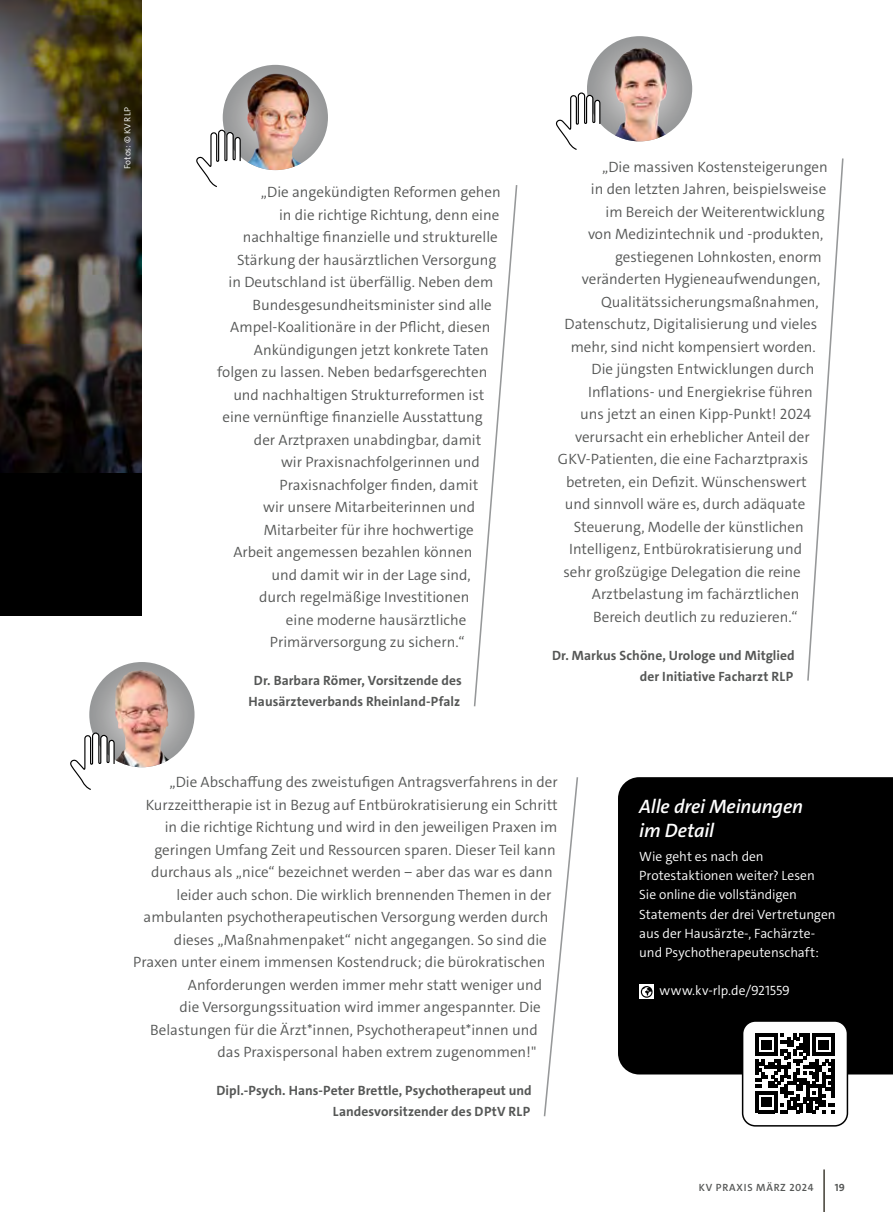
<style>
.page{position:relative;width:893px;height:1212px;background:#fff}
.page>*{position:absolute;margin:0;border:0;box-sizing:border-box;transform-origin:0 0}
.t1{font:italic 600 19.5px/24px "The Sans";letter-spacing:-.01em;color:#fff}
.t2{font:300 15px "The Sans";color:#555756}
.t3{font:700 13.5px/21px "The Sans";letter-spacing:.005em;color:#555756;text-align:right}
.t4{font:300 13.5px/19.2px "The Sans";letter-spacing:-.005em;color:#fff}
.t5{font:600 10.5px "The Sans";letter-spacing:.075em;color:#555756}
.t6{font:700 10.5px "The Sans";color:#555756}
.t7{font:300 9px "The Sans";color:#fff}
</style>
<div class="page">
<hr style="left:823px;top:1169px;width:2px;height:43px;background:#100d00">
<img style="left:0;top:0;width:142px;height:473px">
<svg style="left:89px;top:662px;width:106px;height:105px;background:#a2a3a3"></svg>
<img style="left:115px;top:670px;width:54px;height:97px">
<div style="left:587px;top:36px;width:105px;height:105px;background:#999a9b;border-radius:53px"></div>
<img style="left:600px;top:46px;width:88px;height:95px">
<div style="left:618px;top:777px;width:275px;height:297px;background:#000"></div>
<div style="left:639px;top:984px;width:15px;height:15px;background:#fff"></div>
<svg style="left:641px;top:986px;width:12px;height:12px"></svg>
<div style="left:743px;top:1021px;width:104px;height:105px;background:#fff;border-radius:13px"></div>
<svg style="left:755px;top:1034px;width:80px;height:79px"></svg>
<div style="left:742px;top:1020px;width:106px;height:106px;border:2px solid #000;border-radius:13px"></div>
<svg style="left:543px;top:777px;width:36px;height:340px"></svg>
<svg style="left:70px;top:732px;width:45px;height:58px"></svg>
<svg style="left:555px;top:92px;width:46px;height:58px"></svg>
<svg style="left:807px;top:158px;width:37px;height:523px"></svg>
<svg style="left:473px;top:185px;width:45px;height:522px"></svg>
<svg style="left:223px;top:65px;width:105px;height:105px;background:#9e9fa0"></svg>
<img style="left:247px;top:74px;width:62px;height:96px">
<svg style="left:196px;top:129px;width:45px;height:58px"></svg>
<div style="left:0;top:473px;width:142px;height:142px;background:#000"></div>
<p class="t7" style="left:122px;top:169px;width:63px;rotate:-90deg">Fotos: © KV RLP</p>
<p class="t2" style="left:261px;top:182px;width:241px">„Die angekündigten Reformen gehen</p>
<p class="t2" style="left:279px;top:205px;width:222px">in die richtige Richtung, denn eine</p>
<p class="t2" style="left:243px;top:227px;width:256px">nachhaltige finanzielle und strukturelle</p>
<p class="t2" style="left:237px;top:250px;width:261px">Stärkung der hausärztlichen Versorgung</p>
<p class="t2" style="left:229px;top:272px;width:266px">in Deutschland ist überfällig. Neben dem</p>
<p class="t2" style="left:252px;top:295px;width:241px">Bundesgesundheitsminister sind alle</p>
<p class="t2" style="left:230px;top:317px;width:261px">Ampel-Koalitionäre in der Pflicht, diesen</p>
<p class="t2" style="left:254px;top:340px;width:236px">Ankündigungen jetzt konkrete Taten</p>
<p class="t2" style="left:217px;top:362px;width:272px">folgen zu lassen. Neben bedarfsgerechten</p>
<p class="t2" style="left:233px;top:385px;width:252px">und nachhaltigen Strukturreformen ist</p>
<p class="t2" style="left:223px;top:407px;width:262px">eine vernünftige finanzielle Ausstattung</p>
<p class="t2" style="left:254px;top:430px;width:229px">der Arztpraxen unabdingbar, damit</p>
<p class="t2" style="left:281px;top:452px;width:200px">wir Praxisnachfolgerinnen und</p>
<p class="t2" style="left:280px;top:475px;width:200px">Praxisnachfolger finden, damit</p>
<p class="t2" style="left:263px;top:497px;width:214px">wir unsere Mitarbeiterinnen und</p>
<p class="t2" style="left:264px;top:520px;width:212px">Mitarbeiter für ihre hochwertige</p>
<p class="t2" style="left:233px;top:542px;width:240px">Arbeit angemessen bezahlen können</p>
<p class="t2" style="left:272px;top:565px;width:201px">und damit wir in der Lage sind,</p>
<p class="t2" style="left:259px;top:587px;width:212px">durch regelmäßige Investitionen</p>
<p class="t2" style="left:286px;top:610px;width:182px">eine moderne hausärztliche</p>
<p class="t2" style="left:270px;top:632px;width:197px">Primärversorgung zu sichern.“</p>
<p class="t3" style="left:249px;top:670px;width:215px;text-align:center">Dr. Barbara Römer, Vorsitzende des<br>Hausärzteverbands Rheinland-Pfalz</p>
<p class="t2" style="left:602px;top:157px;width:227px">„Die massiven Kostensteigerungen</p>
<p class="t2" style="left:591px;top:179px;width:237px">in den letzten Jahren, beispielsweise</p>
<p class="t2" style="left:605px;top:202px;width:221px">im Bereich der Weiterentwicklung</p>
<p class="t2" style="left:588px;top:224px;width:237px">von Medizintechnik und -produkten,</p>
<p class="t2" style="left:615px;top:247px;width:208px">gestiegenen Lohnkosten, enorm</p>
<p class="t2" style="left:582px;top:269px;width:240px">veränderten Hygieneaufwendungen,</p>
<p class="t2" style="left:601px;top:292px;width:219px">Qualitätssicherungsmaßnahmen,</p>
<p class="t2" style="left:564px;top:314px;width:254px">Datenschutz, Digitalisierung und vieles</p>
<p class="t2" style="left:571px;top:337px;width:247px">mehr, sind nicht kompensiert worden.</p>
<p class="t2" style="left:592px;top:359px;width:224px">Die jüngsten Entwicklungen durch</p>
<p class="t2" style="left:588px;top:382px;width:226px">Inflations- und Energiekrise führen</p>
<p class="t2" style="left:580px;top:404px;width:233px">uns jetzt an einen Kipp-Punkt! 2024</p>
<p class="t2" style="left:575px;top:427px;width:236px">verursacht ein erheblicher Anteil der</p>
<p class="t2" style="left:558px;top:449px;width:252px">GKV-Patienten, die eine Facharztpraxis</p>
<p class="t2" style="left:566px;top:472px;width:242px">betreten, ein Defizit. Wünschenswert</p>
<p class="t2" style="left:565px;top:494px;width:242px">und sinnvoll wäre es, durch adäquate</p>
<p class="t2" style="left:574px;top:517px;width:232px">Steuerung, Modelle der künstlichen</p>
<p class="t2" style="left:569px;top:539px;width:235px">Intelligenz, Entbürokratisierung und</p>
<p class="t2" style="left:564px;top:562px;width:239px">sehr großzügige Delegation die reine</p>
<p class="t2" style="left:592px;top:584px;width:209px">Arztbelastung im fachärztlichen</p>
<p class="t2" style="left:593px;top:607px;width:206px">Bereich deutlich zu reduzieren.“</p>
<p class="t3" style="left:552px;top:645px;width:244px">Dr. Markus Schöne, Urologe und Mitglied der Initiative Facharzt RLP</p>
<p class="t2" style="left:169px;top:772px;width:390px">„Die Abschaffung des zweistufigen Antragsverfahrens in der</p>
<p class="t2" style="left:146px;top:795px;width:413px">Kurzzeittherapie ist in Bezug auf Entbürokratisierung ein Schritt</p>
<p class="t2" style="left:165px;top:817px;width:394px">in die richtige Richtung und wird in den jeweiligen Praxen im</p>
<p class="t2" style="left:154px;top:840px;width:403px">geringen Umfang Zeit und Ressourcen sparen. Dieser Teil kann</p>
<p class="t2" style="left:151px;top:862px;width:403px">durchaus als „nice“ bezeichnet werden − aber das war es dann</p>
<p class="t2" style="left:177px;top:885px;width:376px">leider auch schon. Die wirklich brennenden Themen in der</p>
<p class="t2" style="left:144px;top:907px;width:406px">ambulanten psychotherapeutischen Versorgung werden durch</p>
<p class="t2" style="left:174px;top:930px;width:374px">dieses „Maßnahmenpaket“ nicht angegangen. So sind die</p>
<p class="t2" style="left:133px;top:952px;width:414px">Praxen unter einem immensen Kostendruck; die bürokratischen</p>
<p class="t2" style="left:188px;top:975px;width:356px">Anforderungen werden immer mehr statt weniger und</p>
<p class="t2" style="left:180px;top:997px;width:363px">die Versorgungssituation wird immer angespannter. Die</p>
<p class="t2" style="left:150px;top:1020px;width:389px">Belastungen für die Ärzt*innen, Psychotherapeut*innen und</p>
<p class="t2" style="left:218px;top:1042px;width:320px">das Praxispersonal haben extrem zugenommen!"</p>
<p class="t3" style="left:216px;top:1080px;width:317px">Dipl.-Psych. Hans-Peter Brettle, Psychotherapeut und<br>Landesvorsitzender des DPtV RLP</p>
<h1 class="t1" style="left:639px;top:794px;width:165px">Alle drei Meinungen im Detail</h1>
<p class="t4" style="left:639px;top:847px;width:198px">Wie geht es nach den<br>Protestaktionen weiter? Lesen<br>Sie online die vollständigen<br>Statements der drei Vertretungen aus der Hausärzte-, Fachärzte&shy;und Psychotherapeutenschaft:</p>
<p class="t4" style="left:660px;top:981px;width:132px">www.kv-rlp.de/921559</p>
<p class="t5" style="left:699px;top:1180px;width:116px">KV PRAXIS März 2024</p>
<p class="t6" style="left:835px;top:1180px;width:12px">19</p>
</div>
